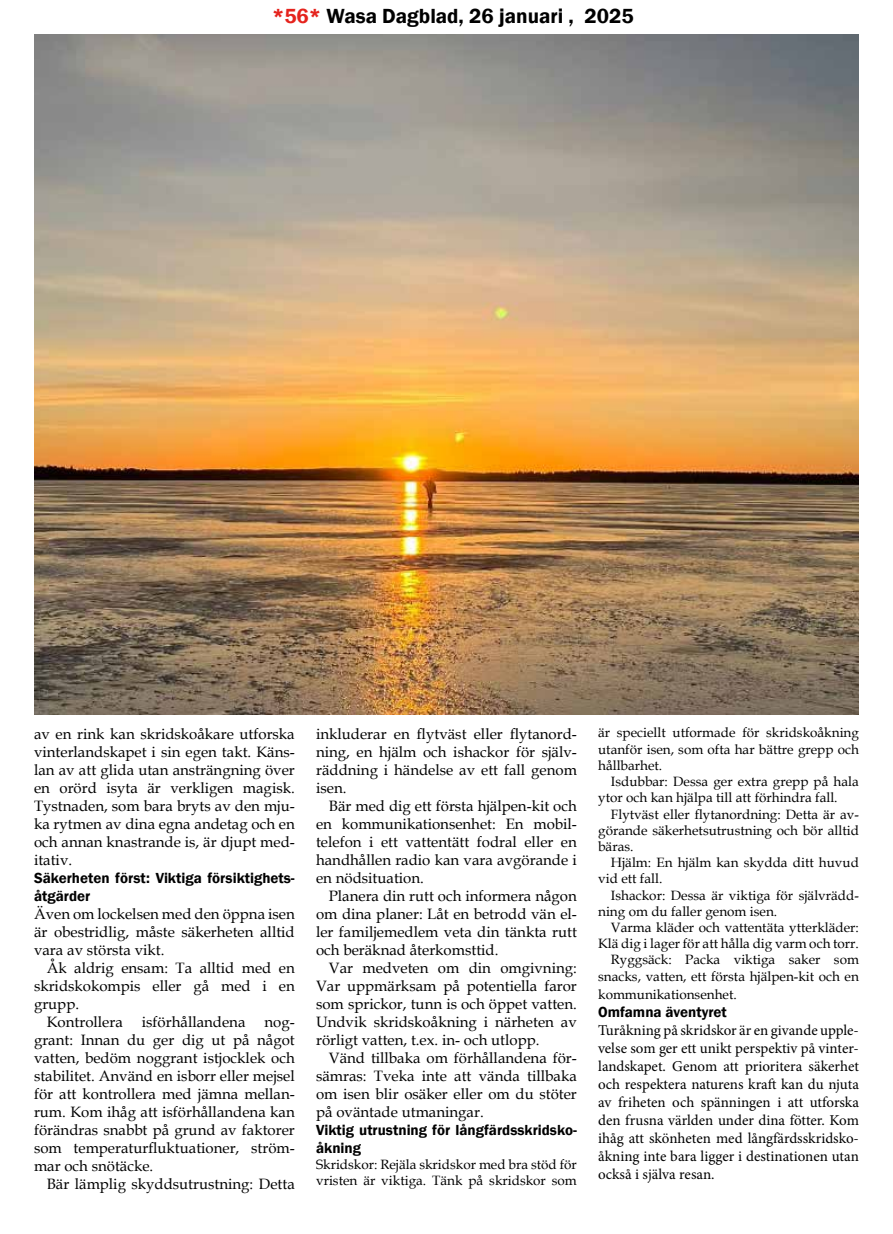
<style>
.page{position:relative;width:893px;height:1234px;background:#fff}
.page>*{position:absolute;margin:0;border:0;box-sizing:border-box;transform-origin:0 0}
.t1{font:600 21px "Franklin Gothic";color:#000}
.t2{font:15px/18px "Book Antiqua";color:#000;text-align:justify}
.t3{font:15px/18px "Minion Pro";color:#000;text-align:justify}
.t4{font:600 15px/18px "Franklin Gothic";color:#000}
.t5{font:13.5px/16.2px "Book Antiqua";color:#000}
.s1{color:#e5231d}
</style>
<div class="page">
<img style="left:34px;top:34px;width:825px;height:680px">
<h1 class="t1" style="left:272px;top:3px;width:363px"><span class="s1">*56*</span> Wasa Dagblad, 26 januari , 2025</h1>
<p class="t2" style="left:34px;top:724px;width:262px">av en rink kan skridskoåkare utforska vinterlandskapet i sin egen takt. Käns&shy;lan av att glida utan ansträngning över en orörd isyta är verkligen magisk.<br>Tystnaden, som bara bryts av den mju&shy;ka rytmen av dina egna andetag och en och annan knastrande is, är djupt med&shy;itativ.</p>
<p class="t4" style="left:34px;top:868px;width:262px">Säkerheten först: Viktiga försiktighets&shy;åtgärder</p>
<p class="t2" style="left:34px;top:904px;width:262px">Även om lockelsen med den öppna isen är obestridlig, måste säkerheten alltid vara av största vikt.</p>
<p class="t2" style="left:47px;top:958px;width:250px">Åk aldrig ensam: Ta alltid med en</p>
<p class="t2" style="left:34px;top:976px;width:262px">skridskokompis eller gå med i en</p>
<p class="t2" style="left:34px;top:994px;width:47px">grupp.</p>
<p class="t2" style="left:47px;top:1012px;width:78px">Kontrollera</p>
<p class="t2" style="left:142px;top:1012px;width:105px">isförhållandena</p>
<p class="t2" style="left:34px;top:1012px;width:262px;text-indent:231px">nog&shy;grant: Innan du ger dig ut på något vatten, bedöm noggrant istjocklek och stabilitet. Använd en isborr eller mejsel för att kontrollera med jämna mellan&shy;rum. Kom ihåg att isförhållandena kan förändras snabbt på grund av faktorer som temperaturfluktuationer, ström&shy;mar och snötäcke.</p>
<p class="t2" style="left:47px;top:1174px;width:250px">Bär lämplig skyddsutrustning: Detta</p>
<p class="t2" style="left:316px;top:724px;width:262px">inkluderar en flytväst eller flytanord&shy;ning, en hjälm och ishackor för själv&shy;räddning i händelse av ett fall genom isen.</p>
<p class="t2" style="left:316px;top:796px;width:262px;text-indent:13px">Bär med dig ett första hjälpen-kit och en kommunikationsenhet: En mobil&shy;telefon i ett vattentätt fodral eller en handhållen radio kan vara avgörande i en nödsituation.</p>
<p class="t2" style="left:316px;top:886px;width:262px;text-indent:13px">Planera din rutt och informera någon om dina planer: Låt en betrodd vän el&shy;ler familjemedlem veta din tänkta rutt och beräknad återkomsttid.</p>
<p class="t2" style="left:316px;top:958px;width:262px;text-indent:13px">Var medveten om din omgivning:<br>Var uppmärksam på potentiella faror som sprickor, tunn is och öppet vatten.<br>Undvik skridskoåkning i närheten av rörligt vatten, t.ex. in- och utlopp.</p>
<p class="t2" style="left:316px;top:1048px;width:262px;text-indent:13px">Vänd tillbaka om förhållandena för&shy;sämras: Tveka inte att vända tillbaka om isen blir osäker eller om du stöter på oväntade utmaningar.</p>
<p class="t4" style="left:316px;top:1120px;width:262px">Viktig utrustning för långfärdsskridsko&shy;åkning</p>
<p class="t5" style="left:316px;top:1155px;width:262px">Skridskor: Rejäla skridskor med bra stöd för vristen är viktiga. Tänk på skridskor som</p>
<p class="t5" style="left:598px;top:724px;width:262px;text-align:justify">är speciellt utformade för skridskoåkning utanför isen, som ofta har bättre grepp och hållbarhet.</p>
<p class="t5" style="left:598px;top:773px;width:262px;text-indent:13px">Isdubbar: Dessa ger extra grepp på hala ytor och kan hjälpa till att förhindra fall.</p>
<p class="t5" style="left:598px;top:805px;width:262px;text-align:justify;text-indent:13px">Flytväst eller flytanordning: Detta är av&shy;görande säkerhetsutrustning och bör alltid bäras.</p>
<p class="t5" style="left:598px;top:854px;width:262px;text-indent:13px">Hjälm: En hjälm kan skydda ditt huvud vid ett fall.</p>
<p class="t5" style="left:598px;top:886px;width:262px;text-indent:13px">Ishackor: Dessa är viktiga för självrädd&shy;ning om du faller genom isen.</p>
<p class="t5" style="left:598px;top:918px;width:262px;text-align:right">Varma kläder och vattentäta ytterkläder:<br>Klä dig i lager för att hålla dig varm och torr.<br>Ryggsäck: Packa viktiga saker som snacks, vatten, ett första hjälpen-kit och en</p>
<p class="t5" style="left:598px;top:985px;width:140px">kommunikationsenhet.</p>
<p class="t4" style="left:598px;top:1002px;width:130px">Omfamna äventyret</p>
<p class="t3" style="left:598px;top:1020px;width:262px">Turåkning på skridskor är en givande upple&shy;velse som ger ett unikt perspektiv på vinter&shy;landskapet. Genom att prioritera säkerhet och respektera naturens kraft kan du njuta av friheten och spänningen i att utforska den frusna världen under dina fötter. Kom ihåg att skönheten med långfärdsskridsko&shy;åkning inte bara ligger i destinationen utan också i själva resan.</p>
</div>
